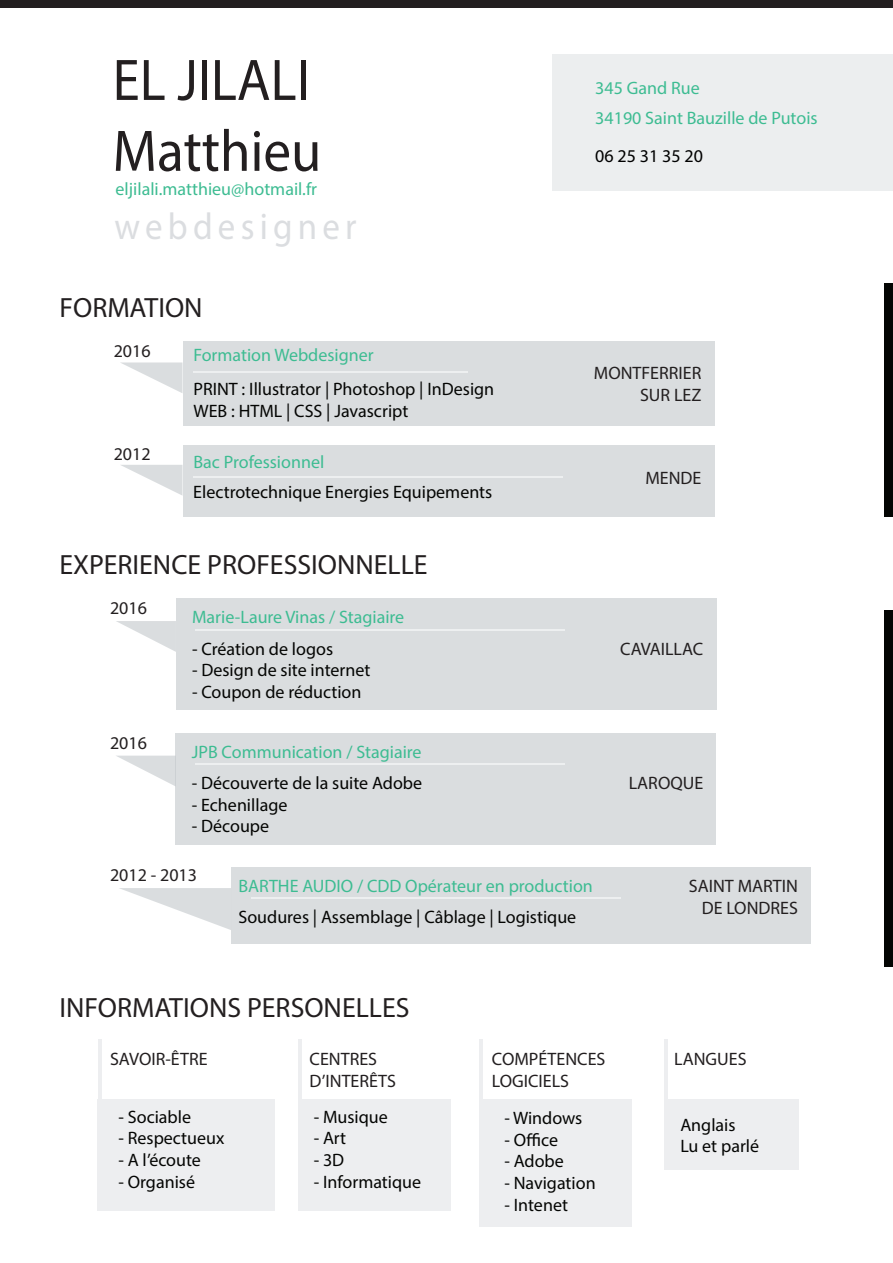
<style>
.page{position:relative;width:893px;height:1263px;background:#fff}
.page>*{position:absolute;margin:0;border:0;box-sizing:border-box;transform-origin:0 0}
.t1{font:59.1px "Myriad Pro";color:#231f20;scale:.93 1}
.t2{font:37.5px "Myriad Pro";letter-spacing:.15em;color:#dbdde0;scale:.93 1}
.t3{font:27.9px "Myriad Pro";color:#231f20}
.t4{font:18px "Myriad Pro";color:#040503}
.t5{font:18px "Myriad Pro";color:#3dbc92}
.t6{font:18px/21.6px "Myriad Pro";color:#231f20;text-align:right}
.t7{font:18px "Myriad Pro";color:#000}
</style>
<div class="page">
<div style="left:884px;top:283px;width:9px;height:234px;background:#040503"></div>
<div style="left:884px;top:610px;width:9px;height:357px;background:#040503"></div>
<div style="left:553px;top:54px;width:340px;height:137px;background:#eceeef"></div>
<div style="left:98px;top:1099px;width:177px;height:111px;background:#edeef0"></div>
<hr style="left:98px;top:1039px;width:3px;height:75px;background:#edeef0">
<hr style="left:298px;top:1039px;width:3px;height:75px;background:#edeef0">
<hr style="left:479px;top:1039px;width:4px;height:75px;background:#edeef0">
<hr style="left:665px;top:1039px;width:3px;height:75px;background:#edeef0">
<div style="left:298px;top:1099px;width:152px;height:111px;background:#edeef0"></div>
<div style="left:479px;top:1099px;width:153px;height:127px;background:#edeef0"></div>
<div style="left:665px;top:1099px;width:134px;height:70px;background:#edeef0"></div>
<div style="left:183px;top:341px;width:531px;height:85px;background:#dadddf"></div>
<div style="left:176px;top:599px;width:540px;height:111px;background:#dadddf"></div>
<div style="left:176px;top:733px;width:540px;height:111px;background:#dadddf"></div>
<div style="left:231px;top:867px;width:580px;height:77px;background:#dadddf"></div>
<div style="left:183px;top:445px;width:531px;height:72px;background:#dadddf"></div>
<svg style="left:120px;top:362px;width:63px;height:31px"></svg>
<svg style="left:121px;top:465px;width:62px;height:31px"></svg>
<svg style="left:116px;top:621px;width:60px;height:31px"></svg>
<svg style="left:117px;top:756px;width:59px;height:30px"></svg>
<svg style="left:119px;top:888px;width:112px;height:42px"></svg>
<div style="left:1px;top:1px;width:892px;height:7px;background:#231f20"></div>
<hr style="left:193px;top:371px;width:275px;height:2px;background:#edeff0">
<hr style="left:193px;top:476px;width:370px;height:1px;background:#edeff0">
<hr style="left:195px;top:629px;width:370px;height:1px;background:#edeff0">
<hr style="left:195px;top:763px;width:370px;height:2px;background:#edeff0">
<hr style="left:251px;top:897px;width:370px;height:2px;background:#edeff0">
<p class="t1" style="left:113px;top:44px;width:213px">EL JILALI</p>
<p class="t1" style="left:113px;top:115px;width:226px">Matthieu</p>
<p class="t5" style="left:116px;top:178px;width:203px">eljilali.matthieu@hotmail.fr</p>
<p class="t2" style="left:115px;top:203px;width:262px">webdesigner</p>
<p class="t3" style="left:60px;top:290px;width:145px">FORMATION</p>
<p class="t6" style="left:114px;top:340px;width:38px">2016</p>
<p class="t6" style="left:114px;top:443px;width:38px">2012</p>
<p class="t5" style="left:193px;top:343px;width:182px">Formation Webdesigner</p>
<p class="t4" style="left:193px;top:378px;width:302px">PRINT : Illustrator | Photoshop | InDesign</p>
<p class="t4" style="left:193px;top:400px;width:216px">WEB : HTML | CSS | Javascript</p>
<p class="t5" style="left:193px;top:451px;width:132px">Bac Professionnel</p>
<p class="t4" style="left:193px;top:481px;width:301px">Electrotechnique Energies Equipements</p>
<p class="t3" style="left:59px;top:548px;width:370px">EXPERIENCE PROFESSIONNELLE</p>
<p class="t6" style="left:110px;top:597px;width:38px">2016</p>
<p class="t6" style="left:110px;top:732px;width:38px">2016</p>
<p class="t5" style="left:192px;top:606px;width:214px">Marie-Laure Vinas / Stagiaire</p>
<p class="t4" style="left:192px;top:637px;width:143px">- Création de logos</p>
<p class="t4" style="left:192px;top:659px;width:180px">- Design de site internet</p>
<p class="t4" style="left:192px;top:680px;width:171px">- Coupon de réduction</p>
<p class="t5" style="left:192px;top:741px;width:231px">JPB Communication / Stagiaire</p>
<p class="t4" style="left:192px;top:772px;width:232px">- Découverte de la suite Adobe</p>
<p class="t4" style="left:192px;top:793px;width:97px">- Echenillage</p>
<p class="t4" style="left:192px;top:815px;width:79px">- Découpe</p>
<p class="t5" style="left:595px;top:77px;width:106px">345 Gand Rue</p>
<p class="t5" style="left:595px;top:107px;width:224px">34190 Saint Bauzille de Putois</p>
<p class="t7" style="left:595px;top:145px;width:109px">06 25 31 35 20</p>
<p class="t6" style="left:594px;top:362px;width:109px">MONTFERRIER</p>
<p class="t6" style="left:640px;top:384px;width:63px">SUR LEZ</p>
<p class="t6" style="left:645px;top:466px;width:58px">MENDE</p>
<p class="t6" style="left:620px;top:637px;width:85px">CAVAILLAC</p>
<p class="t6" style="left:629px;top:772px;width:76px">LAROQUE</p>
<p class="t6" style="left:110px;top:864px;width:89px">2012 - 2013</p>
<p class="t5" style="left:238px;top:875px;width:356px">BARTHE AUDIO / CDD Opérateur en production</p>
<p class="t4" style="left:238px;top:906px;width:339px">Soudures | Assemblage | Câblage | Logistique</p>
<p class="t3" style="left:59px;top:991px;width:352px">INFORMATIONS PERSONELLES</p>
<p class="t6" style="left:110px;top:1048px;width:99px">SAVOIR-ÊTRE</p>
<p class="t6" style="left:310px;top:1048px;width:69px">CENTRES</p>
<p class="t6" style="left:310px;top:1070px;width:88px">D’INTERÊTS</p>
<p class="t4" style="left:118px;top:1105px;width:74px">- Sociable</p>
<p class="t4" style="left:118px;top:1127px;width:107px">- Respectueux</p>
<p class="t4" style="left:118px;top:1149px;width:84px">- A l’écoute</p>
<p class="t4" style="left:118px;top:1170px;width:78px">- Organisé</p>
<p class="t4" style="left:314px;top:1105px;width:76px">- Musique</p>
<p class="t4" style="left:314px;top:1127px;width:34px">- Art</p>
<p class="t4" style="left:314px;top:1149px;width:32px">- 3D</p>
<p class="t4" style="left:314px;top:1170px;width:109px">- Informatique</p>
<p class="t6" style="left:492px;top:1048px;width:115px">COMPÉTENCES</p>
<p class="t6" style="left:492px;top:1069px;width:79px">LOGICIELS</p>
<p class="t4" style="left:504px;top:1107px;width:80px">- Windows</p>
<p class="t4" style="left:504px;top:1128px;width:55px">- Office</p>
<p class="t4" style="left:504px;top:1150px;width:61px">- Adobe</p>
<p class="t4" style="left:504px;top:1172px;width:93px">- Navigation</p>
<p class="t4" style="left:504px;top:1193px;width:65px">- Intenet</p>
<p class="t6" style="left:689px;top:875px;width:111px">SAINT MARTIN<br>DE LONDRES</p>
<p class="t6" style="left:674px;top:1047px;width:74px">LANGUES</p>
<p class="t4" style="left:680px;top:1113px;width:57px">Anglais</p>
<p class="t4" style="left:680px;top:1135px;width:80px">Lu et parlé</p>
</div>
